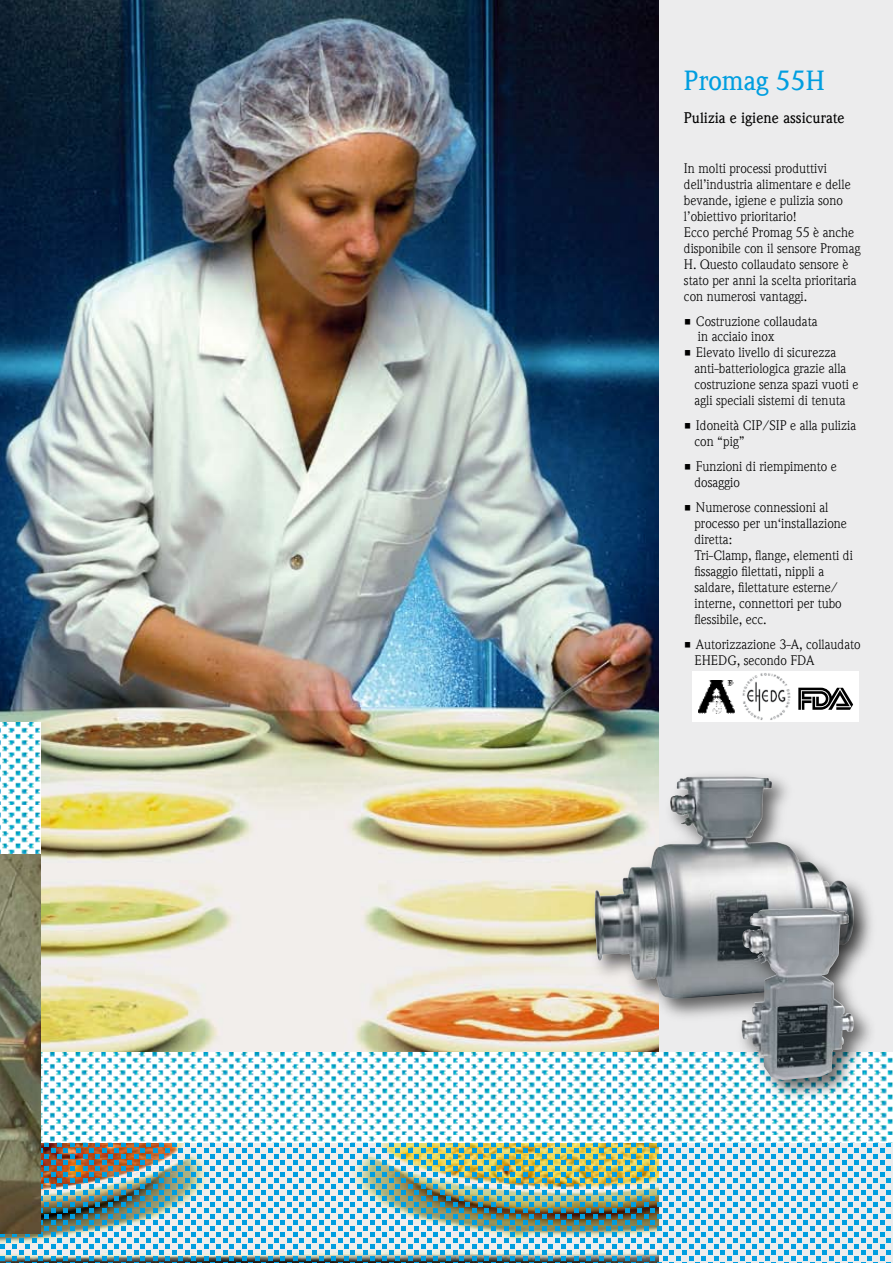
<style>
.page{position:relative;width:893px;height:1263px;background:#fff}
.page>*{position:absolute;margin:0;border:0;box-sizing:border-box;transform-origin:0 0}
.t1{font:500 27px "E+H Weidemann Com";color:#009ee0}
.t2{font:500 15px "E+H Weidemann Com";color:#000}
.t3{font:13.5px/15.9px "E+H Weidemann Com";color:#000}
</style>
<div class="page">
<img style="left:0;top:0;width:659px;height:1053px">
<div style="left:659px;top:0;width:234px;height:1263px;background:#ececed"></div>
<img style="left:0;top:1143px;width:891px;height:120px">
<img style="left:40px;top:1053px;width:853px;height:90px">
<img style="left:0;top:854px;width:40px;height:379px">
<img style="left:0;top:723px;width:40px;height:131px">
<div style="left:586px;top:768px;width:293px;height:256px;background:#000;opacity:.6"></div>
<img style="left:595px;top:776px;width:259px;height:204px">
<div style="left:733px;top:900px;width:145px;height:205px;background:#000;opacity:.6"></div>
<img style="left:741px;top:908px;width:113px;height:148px">
<div style="left:692px;top:671px;width:166px;height:51px;background:#fff"></div>
<img style="left:698px;top:681px;width:37px;height:32px">
<img style="left:742px;top:673px;width:49px;height:47px">
<svg style="left:798px;top:688px;width:55px;height:22px"></svg>
<h1 class="t1" style="left:684px;top:65px;width:142px">Promag 55H</h1>
<p class="t2" style="left:684px;top:109px;width:162px">Pulizia e igiene assicurate</p>
<p class="t3" style="left:684px;top:161px;width:178px">In molti processi produttivi dell’industria alimentare e delle bevande, igiene e pulizia sono l’obiettivo prioritario!<br>Ecco perché Promag 55 è anche disponibile con il sensore Promag<br>H. Questo collaudato sensore è stato per anni la scelta prioritaria con numerosi vantaggi.</p>
<p class="t3" style="left:698px;top:313px;width:121px;text-indent:-14px">• Costruzione collaudata in acciaio inox</p>
<p class="t3" style="left:694px;top:345px;width:166px;text-indent:-11px">• Elevato livello di sicurezza anti-batteriologica grazie alla costruzione senza spazi vuoti e agli speciali sistemi di tenuta</p>
<p class="t3" style="left:694px;top:418px;width:163px;text-indent:-11px">• Idoneità CIP/SIP e alla pulizia con “pig”</p>
<p class="t3" style="left:694px;top:459px;width:144px;text-indent:-11px">• Funzioni di riempimento e dosaggio</p>
<p class="t3" style="left:694px;top:500px;width:160px;text-indent:-11px">• Numerose connessioni al processo per un‘installazione diretta:<br>Tri-Clamp, flange, elementi di fissaggio filettati, nippli a saldare, filettature esterne/ interne, connettori per tubo flessibile, ecc.</p>
<p class="t3" style="left:694px;top:636px;width:168px;text-indent:-11px">• Autorizzazione 3-A, collaudato<br>EHEDG, secondo FDA</p>
</div>
